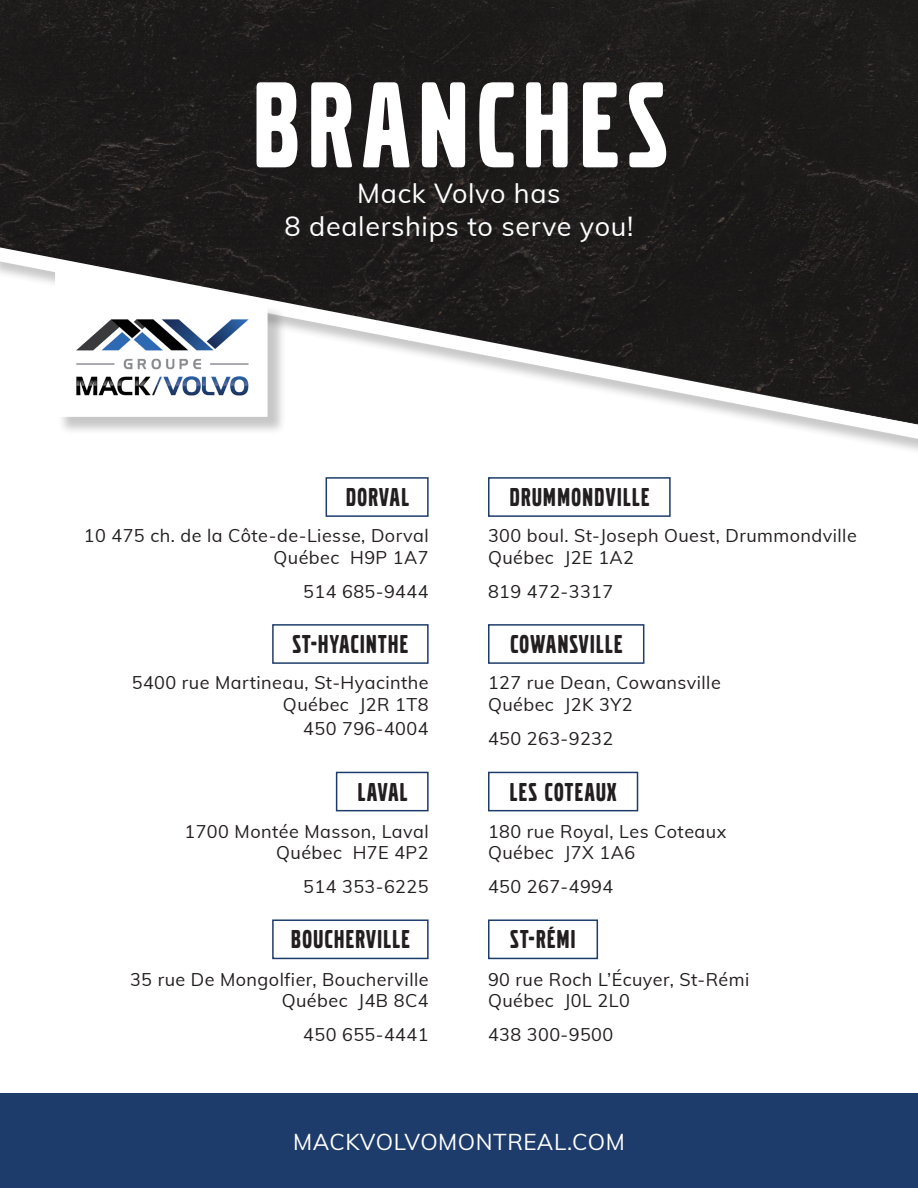
<style>
.page{position:relative;width:918px;height:1188px;background:#fff}
.page>*{position:absolute;margin:0;border:0;box-sizing:border-box;transform-origin:0 0}
.t1{font:127.5px "Volvo Broad Pro";letter-spacing:.07em;color:#fff}
.t2{font:27px "Volvo Broad Pro";letter-spacing:.055em;color:#231f20}
.t3{font:27px/32.4px "Muli";letter-spacing:.025em;color:#fff;text-align:center}
.t4{font:22.5px "Muli";letter-spacing:.025em;color:#fff}
.t5{font:18px/21.6px "Muli";letter-spacing:.025em;color:#231f20;text-align:right}
</style>
<div class="page">
<img style="left:0;top:0;width:918px;height:247px">
<svg style="left:0;top:247px;width:918px;height:192px;fill:#221f1f"></svg>
<div style="left:0;top:1094px;width:918px;height:94px;background:#1d3c6b"></div>
<div style="left:57px;top:270px;width:229px;height:166px;background:#231f20;opacity:.25"></div>
<svg style="left:55px;top:268px;width:213px;height:149px"></svg>
<img style="left:64px;top:310px;width:194px;height:89px">
<div style="left:326px;top:477px;width:103px;height:40px;border:2px solid #1d3c6b"></div>
<div style="left:272px;top:624px;width:157px;height:40px;border:2px solid #1d3c6b"></div>
<div style="left:336px;top:772px;width:93px;height:39px;border:2px solid #1d3c6b"></div>
<div style="left:272px;top:919px;width:157px;height:40px;border:2px solid #1d3c6b"></div>
<div style="left:488px;top:772px;width:150px;height:39px;border:2px solid #1d3c6b"></div>
<div style="left:488px;top:919px;width:110px;height:40px;border:2px solid #1d3c6b"></div>
<div style="left:488px;top:624px;width:156px;height:40px;border:2px solid #1d3c6b"></div>
<div style="left:488px;top:477px;width:183px;height:40px;border:2px solid #1d3c6b"></div>
<p class="t1" style="left:253px;top:66px;width:415px">BRANCHES</p>
<p class="t3" style="left:285px;top:176px;width:350px">Mack Volvo has<br>8 dealerships to serve you!</p>
<p class="t2" style="left:346px;top:485px;width:64px">DORVAL</p>
<p class="t5" style="left:84px;top:524px;width:346px">10 475 ch. de la Côte-de-Liesse, Dorval<br>Québec H9P 1A7</p>
<p class="t5" style="left:303px;top:579px;width:127px">514 685-9444</p>
<p class="t2" style="left:293px;top:631px;width:117px">ST-HYACINTHE</p>
<p class="t5" style="left:132px;top:671px;width:298px">5400 rue Martineau, St-Hyacinthe<br>Québec J2R 1T8</p>
<p class="t5" style="left:303px;top:717px;width:127px">450 796-4004</p>
<p class="t2" style="left:358px;top:779px;width:51px">LAVAL</p>
<p class="t5" style="left:184px;top:819px;width:246px">1700 Montée Masson, Laval<br>Québec H7E 4P2</p>
<p class="t5" style="left:303px;top:875px;width:127px">514 353-6225</p>
<p class="t2" style="left:291px;top:927px;width:120px">BOUCHERVILLE</p>
<p class="t5" style="left:130px;top:968px;width:300px">35 rue De Mongolfier, Boucherville<br>Québec J4B 8C4</p>
<p class="t5" style="left:303px;top:1023px;width:127px">450 655-4441</p>
<p class="t2" style="left:510px;top:485px;width:141px">DRUMMONDVILLE</p>
<p class="t5" style="left:488px;top:524px;width:370px;text-align:left">300 boul. St-Joseph Ouest, Drummondville<br>Québec J2E 1A2</p>
<p class="t5" style="left:488px;top:579px;width:127px">819 472-3317</p>
<p class="t2" style="left:510px;top:631px;width:114px">COWANSVILLE</p>
<p class="t5" style="left:488px;top:671px;width:234px;text-align:left">127 rue Dean, Cowansville<br>Québec J2K 3Y2</p>
<p class="t5" style="left:488px;top:726px;width:127px">450 263-9232</p>
<p class="t2" style="left:510px;top:779px;width:108px">LES COTEAUX</p>
<p class="t5" style="left:488px;top:819px;width:240px;text-align:left">180 rue Royal, Les Coteaux<br>Québec J7X 1A6</p>
<p class="t5" style="left:488px;top:875px;width:127px">450 267-4994</p>
<p class="t2" style="left:511px;top:927px;width:66px">ST-RÉMI</p>
<p class="t5" style="left:488px;top:968px;width:263px;text-align:left">90 rue Roch L’Écuyer, St-Rémi<br>Québec J0L 2L0</p>
<p class="t5" style="left:488px;top:1023px;width:127px">438 300-9500</p>
<p class="t4" style="left:293px;top:1125px;width:333px">MACKVOLVOMONTREAL.COM</p>
</div>
